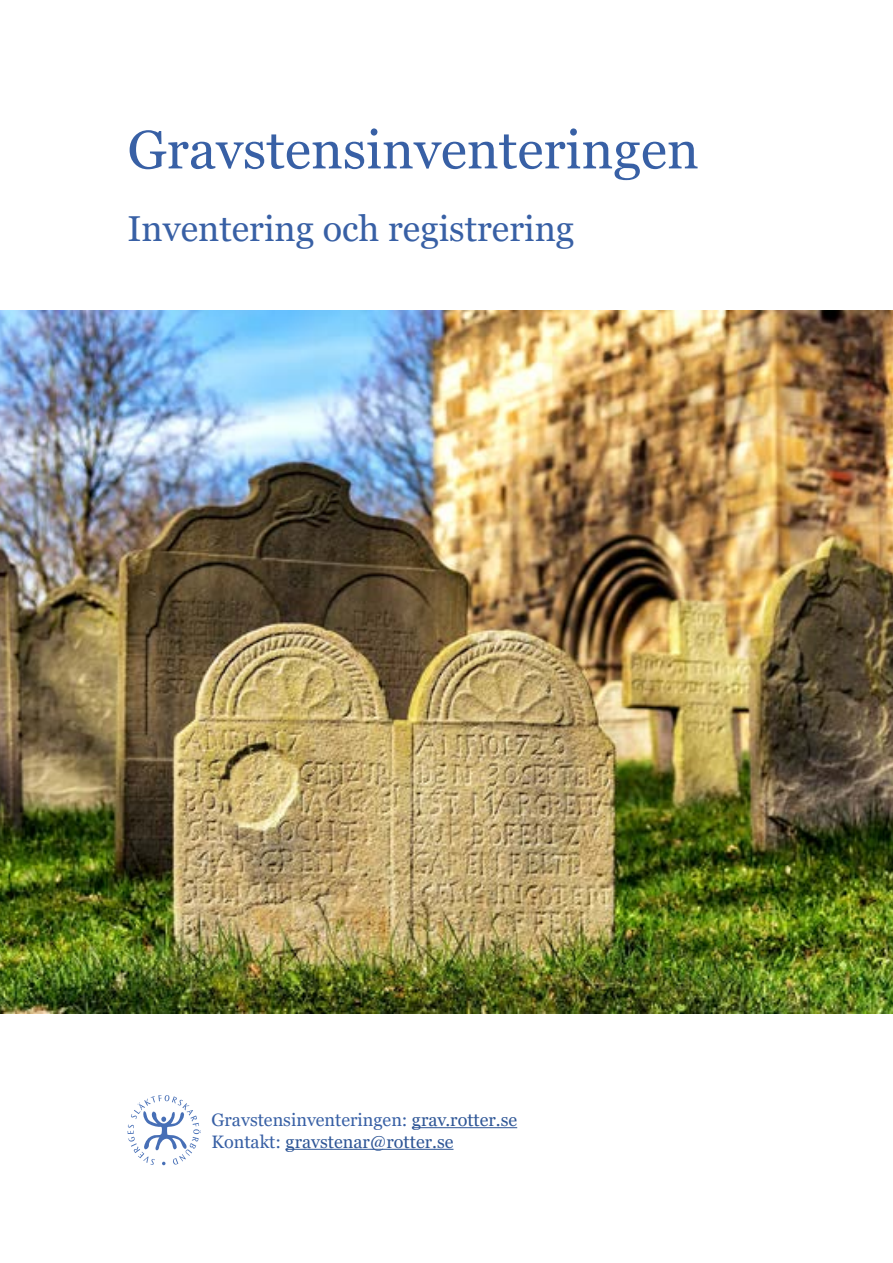
<style>
.page{position:relative;width:893px;height:1263px;background:#fff}
.page>*{position:absolute;margin:0;border:0;box-sizing:border-box;transform-origin:0 0}
.t1{font:54px "Georgia Pro";color:#3860a5}
.t2{font:36px "Georgia Pro";color:#3860a5}
.t3{font:18px/21.6px "Georgia Pro";color:#2e5696}
.s1{color:#3860a5}
</style>
<div class="page">
<svg style="left:128px;top:1095px;width:73px;height:70px"></svg>
<hr style="left:412px;top:1127px;width:105px;height:1px;background:#2e5696">
<hr style="left:285px;top:1149px;width:168px;height:1px;background:#2e5696">
<img style="left:0;top:310px;width:893px;height:703px">
<h1 class="t1" style="left:128px;top:119px;width:573px">Gravstensinventeringen</h1>
<h2 class="t2" style="left:128px;top:208px;width:448px">Inventering och registrering</h2>
<p class="t3" style="left:212px;top:1110px;width:307px"><span class="s1">Gravstensinventeringen:</span> grav.rotter.se<br><span class="s1">Kontakt:</span> gravstenar@rotter.se</p>
</div>
